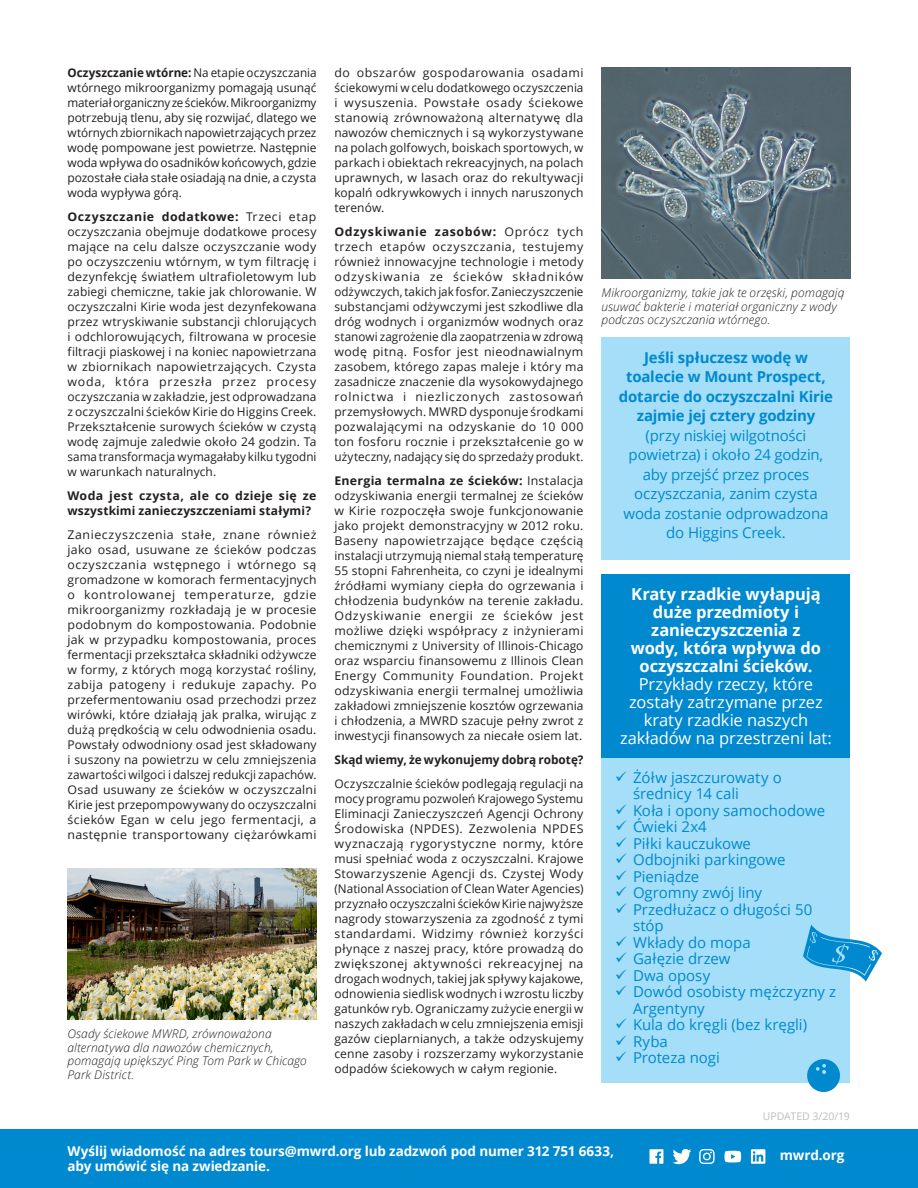
<style>
.page{position:relative;width:918px;height:1188px;background:#fff}
.page>*{position:absolute;margin:0;border:0;box-sizing:border-box;transform-origin:0 0}
.Sidebar_Fun_Text_whi{font:700 16.5px/18px "Open Sans";letter-spacing:-.005em;color:#fff;text-align:center}
.Sidebar_Fun_Text{font:15px/19.5px "Open Sans";letter-spacing:-.005em;color:#0089cf}
.t1{font:700 13.5px/15px "Open Sans";letter-spacing:-.01em;color:#fff}
.Text_runin{font:12px/15px "Open Sans";letter-spacing:.005em;color:#231f20;text-align:justify}
.Text{font:12px/15px "Open Sans";letter-spacing:.015em;color:#231f20;text-align:justify}
.basic_caption{font:italic 300 12px/13.5px "Open Sans";letter-spacing:.01em;color:#231f20}
.Text_runin-2{font:700 12px/15px "Open Sans";letter-spacing:.01em;color:#231f20}
.Text_runin-3{font:10.5px "Open Sans";letter-spacing:-.005em;color:#bcbdc0}
.s1{font-weight:700}
.s2{font-weight:400}
</style>
<div class="page">
<div style="left:0;top:1130px;width:918px;height:58px;background:#0089cf"></div>
<svg style="left:650px;top:1149px;width:13px;height:15px"></svg>
<svg style="left:673px;top:1149px;width:18px;height:15px"></svg>
<svg style="left:725px;top:1151px;width:16px;height:11px"></svg>
<svg style="left:699px;top:1149px;width:16px;height:15px"></svg>
<svg style="left:751px;top:1149px;width:14px;height:15px"></svg>
<img style="left:68px;top:868px;width:248px;height:152px">
<div style="left:602px;top:758px;width:248px;height:325px;background:#a4def8"></div>
<div style="left:602px;top:574px;width:248px;height:183px;background:#0089cf"></div>
<svg style="left:807px;top:1059px;width:33px;height:33px"></svg>
<svg style="left:803px;top:925px;width:79px;height:57px"></svg>
<div style="left:602px;top:338px;width:248px;height:222px;background:#a4def8"></div>
<img style="left:602px;top:68px;width:248px;height:211px">
<p class="Text_runin" style="left:68px;top:65px;width:251px"><span class="s1">Oczyszczanie wtórne:</span> Na etapie oczyszczania wtórnego mikroorganizmy pomagają usunąć materiał organiczny ze ścieków. Mikroorganizmy potrzebują tlenu, aby się rozwijać, dlatego we wtórnych zbiornikach napowietrzających przez wodę pompowane jest powietrze. Następnie woda wpływa do osadników końcowych, gdzie pozostałe ciała stałe osiadają na dnie, a czysta woda wypływa górą.</p>
<p class="Text_runin" style="left:68px;top:209px;width:251px"><span class="s1">Oczyszczanie dodatkowe:</span> Trzeci etap oczyszczania obejmuje dodatkowe procesy mające na celu dalsze oczyszczanie wody po oczyszczeniu wtórnym, w tym filtrację i dezynfekcję światłem ultrafioletowym lub zabiegi chemiczne, takie jak chlorowanie. W oczyszczalni Kirie woda jest dezynfekowana przez wtryskiwanie substancji chlorujących i odchlorowujących, filtrowana w procesie filtracji piaskowej i na koniec napowietrzana w zbiornikach napowietrzających. Czysta woda, która przeszła przez procesy oczyszczania w zakładzie, jest odprowadzana z oczyszczalni ścieków Kirie do Higgins Creek.<br>Przekształcenie surowych ścieków w czystą wodę zajmuje zaledwie około 24 godzin. Ta sama transformacja wymagałaby kilku tygodni w warunkach naturalnych.</p>
<p class="Text_runin-2" style="left:68px;top:488px;width:250px">Woda jest czysta, ale co dzieje się ze wszystkimi zanieczyszczeniami stałymi?</p>
<p class="Text" style="left:68px;top:527px;width:251px">Zanieczyszczenia stałe, znane również jako osad, usuwane ze ścieków podczas oczyszczania wstępnego i wtórnego są gromadzone w komorach fermentacyjnych o kontrolowanej temperaturze, gdzie mikroorganizmy rozkładają je w procesie podobnym do kompostowania. Podobnie jak w przypadku kompostowania, proces fermentacji przekształca składniki odżywcze w formy, z których mogą korzystać rośliny, zabija patogeny i redukuje zapachy. Po przefermentowaniu osad przechodzi przez wirówki, które działają jak pralka, wirując z dużą prędkością w celu odwodnienia osadu.<br>Powstały odwodniony osad jest składowany i suszony na powietrzu w celu zmniejszenia zawartości wilgoci i dalszej redukcji zapachów.<br>Osad usuwany ze ścieków w oczyszczalni Kirie jest przepompowywany do oczyszczalni ścieków Egan w celu jego fermentacji, a następnie transportowany ciężarówkami</p>
<p class="basic_caption" style="left:68px;top:1026px;width:241px">Osady ściekowe MWRD, zrównoważona alternatywa dla nawozów chemicznych, pomagają upiększyć Ping Tom Park w Chicago Park District.</p>
<p class="Text" style="left:334px;top:65px;width:251px">do obszarów gospodarowania osadami ściekowymi w celu dodatkowego oczyszczenia i wysuszenia. Powstałe osady ściekowe stanowią zrównoważoną alternatywę dla nawozów chemicznych i są wykorzystywane na polach golfowych, boiskach sportowych, w parkach i obiektach rekreacyjnych, na polach uprawnych, w lasach oraz do rekultywacji kopalń odkrywkowych i innych naruszonych terenów.</p>
<p class="Text_runin" style="left:334px;top:224px;width:251px"><span class="s1">Odzyskiwanie zasobów:</span> Oprócz tych trzech etapów oczyszczania, testujemy również innowacyjne technologie i metody odzyskiwania ze ścieków składników odżywczych, takich jak fosfor. Zanieczyszczenie substancjami odżywczymi jest szkodliwe dla dróg wodnych i organizmów wodnych oraz stanowi zagrożenie dla zaopatrzenia w zdrową wodę pitną. Fosfor jest nieodnawialnym zasobem, którego zapas maleje i który ma zasadnicze znaczenie dla wysokowydajnego rolnictwa i niezliczonych zastosowań przemysłowych. MWRD dysponuje środkami pozwalającymi na odzyskanie do 10 000 ton fosforu rocznie i przekształcenie go w użyteczny, nadający się do sprzedaży produkt.</p>
<p class="Text_runin" style="left:334px;top:473px;width:251px"><span class="s1">Energia termalna ze ścieków:</span> Instalacja odzyskiwania energii termalnej ze ścieków w Kirie rozpoczęła swoje funkcjonowanie jako projekt demonstracyjny w 2012 roku.<br>Baseny napowietrzające będące częścią instalacji utrzymują niemal stałą temperaturę 55 stopni Fahrenheita, co czyni je idealnymi źródłami wymiany ciepła do ogrzewania i chłodzenia budynków na terenie zakładu.<br>Odzyskiwanie energii ze ścieków jest możliwe dzięki współpracy z inżynierami chemicznymi z University of Illinois-Chicago oraz wsparciu finansowemu z Illinois Clean Energy Community Foundation. Projekt odzyskiwania energii termalnej umożliwia zakładowi zmniejszenie kosztów ogrzewania i chłodzenia, a MWRD szacuje pełny zwrot z inwestycji finansowych za niecałe osiem lat.</p>
<p class="Text_runin-2" style="left:334px;top:752px;width:251px">Skąd wiemy, że wykonujemy dobrą robotę?</p>
<p class="Text" style="left:334px;top:776px;width:251px">Oczyszczalnie ścieków podlegają regulacji na mocy programu pozwoleń Krajowego Systemu Eliminacji Zanieczyszczeń Agencji Ochrony Środowiska (NPDES). Zezwolenia NPDES wyznaczają rygorystyczne normy, które musi spełniać woda z oczyszczalni. Krajowe Stowarzyszenie Agencji ds. Czystej Wody (National Association of Clean Water Agencies) przyznało oczyszczalni ścieków Kirie najwyższe nagrody stowarzyszenia za zgodność z tymi standardami. Widzimy również korzyści płynące z naszej pracy, które prowadzą do zwiększonej aktywności rekreacyjnej na drogach wodnych, takiej jak spływy kajakowe, odnowienia siedlisk wodnych i wzrostu liczby gatunków ryb. Ograniczamy zużycie energii w naszych zakładach w celu zmniejszenia emisji gazów cieplarnianych, a także odzyskujemy cenne zasoby i rozszerzamy wykorzystanie odpadów ściekowych w całym regionie.</p>
<p class="basic_caption" style="left:602px;top:286px;width:244px">Mikroorganizmy, takie jak te orzęski, pomagają usuwać bakterie i materiał organiczny z wody podczas oczyszczania wtórnego.</p>
<p class="Sidebar_Fun_Text" style="left:619px;top:347px;width:216px;text-align:center"><span class="s1">Jeśli spłuczesz wodę w toalecie w Mount Prospect, dotarcie do oczyszczalni Kirie zajmie jej cztery godziny </span>(przy niskiej wilgotności powietrza) i około 24 godzin, aby przejść przez proces oczyszczania, zanim czysta woda zostanie odprowadzona do Higgins Creek.</p>
<p class="Sidebar_Fun_Text_whi" style="left:620px;top:584px;width:213px">Kraty rzadkie wyłapują duże przedmioty i zanieczyszczenia z<br>wody, która wpływa do oczyszczalni ścieków.<br><span class="s2">Przykłady rzeczy, które zostały zatrzymane przez kraty rzadkie naszych zakładów na przestrzeni lat:</span></p>
<p class="Sidebar_Fun_Text" style="left:633px;top:768px;width:150px;line-height:16.5px">Żółw jaszczurowaty o średnicy 14 cali</p>
<p class="Sidebar_Fun_Text" style="left:633px;top:800px;width:194px">Koła i opony samochodowe</p>
<p class="Sidebar_Fun_Text" style="left:633px;top:816px;width:75px">Ćwieki 2x4</p>
<p class="Sidebar_Fun_Text" style="left:633px;top:833px;width:120px">Piłki kauczukowe</p>
<p class="Sidebar_Fun_Text" style="left:633px;top:849px;width:154px">Odbojniki parkingowe</p>
<p class="Sidebar_Fun_Text" style="left:633px;top:866px;width:68px">Pieniądze</p>
<p class="Sidebar_Fun_Text" style="left:633px;top:882px;width:131px">Ogromny zwój liny</p>
<p class="Sidebar_Fun_Text" style="left:633px;top:900px;width:181px;line-height:16.5px">Przedłużacz o długości 50 stóp</p>
<p class="Sidebar_Fun_Text" style="left:633px;top:932px;width:119px">Wkłady do mopa</p>
<p class="Sidebar_Fun_Text" style="left:633px;top:948px;width:99px">Gałęzie drzew</p>
<p class="Sidebar_Fun_Text" style="left:633px;top:965px;width:79px">Dwa oposy</p>
<p class="Sidebar_Fun_Text" style="left:633px;top:983px;width:205px;line-height:16.5px">Dowód osobisty mężczyzny z<br>Argentyny</p>
<p class="Sidebar_Fun_Text" style="left:633px;top:1014px;width:176px">Kula do kręgli (bez kręgli)</p>
<p class="Sidebar_Fun_Text" style="left:633px;top:1031px;width:36px">Ryba</p>
<p class="Sidebar_Fun_Text" style="left:633px;top:1047px;width:88px">Proteza nogi</p>
<p class="Text_runin-3" style="left:763px;top:1109px;width:88px">UPDATED 3/20/19</p>
<p class="t1" style="left:68px;top:1143px;width:548px">Wyślij wiadomość na adres tours@mwrd.org lub zadzwoń pod numer 312 751 6633, aby umówić się na zwiedzanie.</p>
<p class="t1" style="left:780px;top:1147px;width:66px">mwrd.org</p>
</div>
